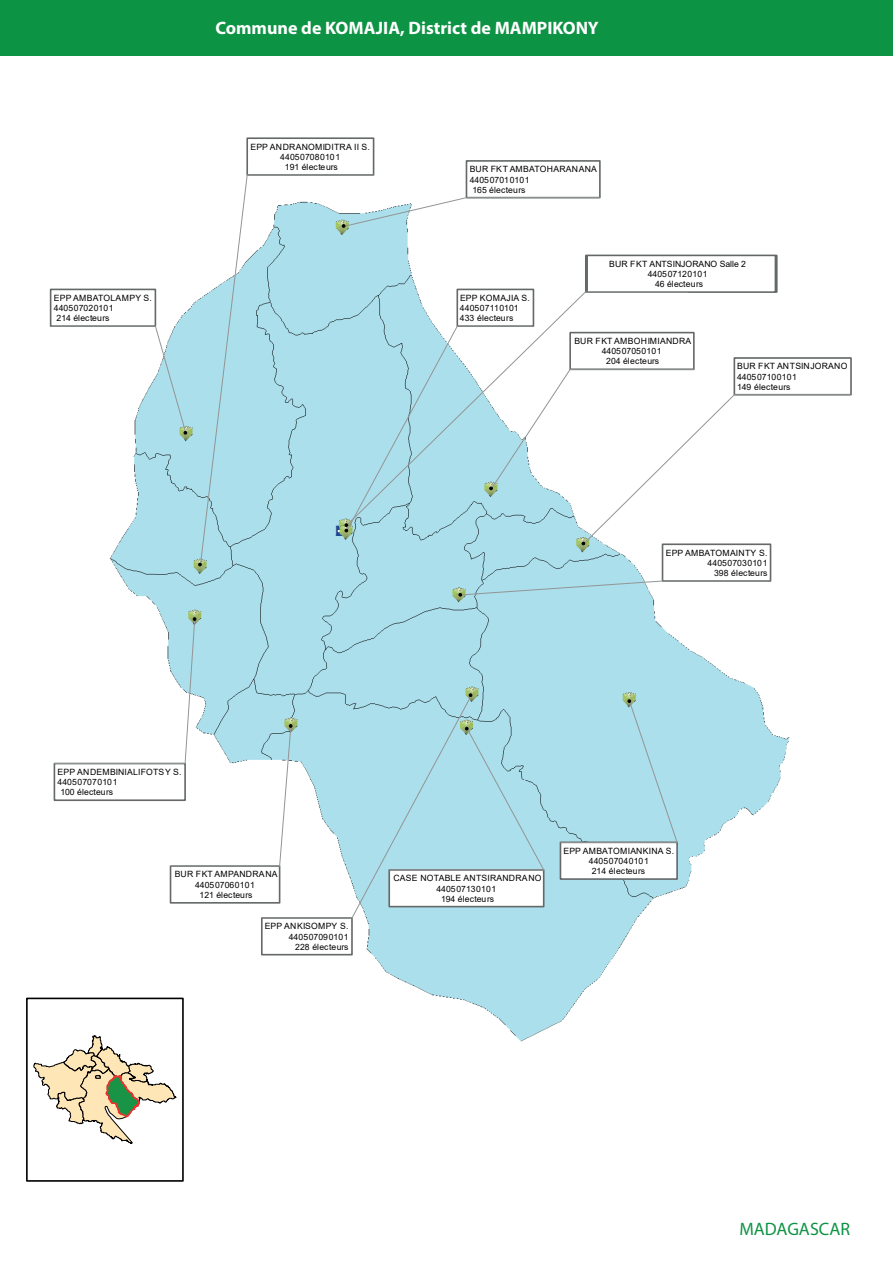
<style>
.page{position:relative;width:893px;height:1263px;background:#fff}
.page>*{position:absolute;margin:0;border:0;box-sizing:border-box;transform-origin:0 0}
.t1{font:700 18px "Myriad Pro";color:#fff}
.t2{font:18px "Myriad Pro";color:#0d9344}
.t3{font:8.7px/10.2px "Arial";letter-spacing:.015em;color:#000002;text-align:center}
.t4{font:8.7px/10.2px "Arial";letter-spacing:.02em;color:#000001}
</style>
<div class="page">
<div style="left:0;top:0;width:893px;height:56px;background:#0d9344"></div>
<img style="left:49px;top:138px;width:803px;height:960px">
<div style="left:585px;top:254px;width:192px;height:39px;background:#fff;border:2px solid #646869"></div>
<svg style="left:374px;top:292px;width:315px;height:34px"></svg>
<div style="left:456px;top:289px;width:78px;height:38px;background:#fff;border:2px solid #646869"></div>
<div style="left:466px;top:160px;width:135px;height:38px;background:#fff;border:2px solid #646869"></div>
<svg style="left:374px;top:197px;width:226px;height:30px"></svg>
<div style="left:50px;top:289px;width:106px;height:38px;background:#fff;border:2px solid #646869"></div>
<svg style="left:50px;top:326px;width:137px;height:109px"></svg>
<div style="left:246px;top:137px;width:128px;height:39px;background:#fff;border:2px solid #646869"></div>
<svg style="left:200px;top:174px;width:174px;height:393px"></svg>
<div style="left:170px;top:865px;width:110px;height:39px;background:#fff;border:2px solid #646869"></div>
<svg style="left:54px;top:617px;width:238px;height:250px"></svg>
<div style="left:662px;top:543px;width:109px;height:39px;background:#fff;border:2px solid #646869"></div>
<svg style="left:458px;top:580px;width:313px;height:16px"></svg>
<div style="left:388px;top:869px;width:156px;height:38px;background:#fff;border:2px solid #646869"></div>
<div style="left:473px;top:727px;width:72px;height:143px;background:#acdfec"></div>
<div style="left:560px;top:841px;width:118px;height:39px;background:#fff;border:2px solid #646869"></div>
<div style="left:560px;top:699px;width:118px;height:144px;background:#acdfec"></div>
<div style="left:261px;top:917px;width:92px;height:38px;background:#fff;border:2px solid #646869"></div>
<svg style="left:261px;top:694px;width:212px;height:224px"></svg>
<svg style="left:345px;top:326px;width:506px;height:220px"></svg>
<svg style="left:33px;top:1035px;width:143px;height:109px"></svg>
<div style="left:26px;top:997px;width:158px;height:185px;border:2px solid #000001"></div>
<h1 class="t1" style="left:215px;top:16px;width:385px">Commune de KOMAJIA, District de MAMPIKONY</h1>
<p class="t3" style="left:54px;top:293px;width:99px">EPP AMBATOLAMPY S.</p>
<p class="t3" style="left:54px;top:303px;width:61px">440507020101</p>
<p class="t3" style="left:57px;top:313px;width:54px">214 électeurs</p>
<p class="t3" style="left:250px;top:141px;width:121px">EPP ANDRANOMIDITRA II S.<br>440507080101<br>191 électeurs</p>
<p class="t3" style="left:470px;top:164px;width:129px">BUR FKT AMBATOHARANANA</p>
<p class="t3" style="left:470px;top:174px;width:61px">440507010101</p>
<p class="t3" style="left:472px;top:185px;width:54px">165 électeurs</p>
<p class="t3" style="left:460px;top:293px;width:71px;text-align:left">EPP KOMAJIA S.<br>440507110101<br>433 électeurs</p>
<p class="t3" style="left:609px;top:258px;width:138px">BUR FKT ANTSINJORANO Salle 2<br>440507120101<br>46 électeurs</p>
<p class="t3" style="left:574px;top:336px;width:118px">BUR FKT AMBOHIMIANDRA<br>440507050101<br>204 électeurs</p>
<p class="t3" style="left:737px;top:361px;width:112px;text-align:left">BUR FKT ANTSINJORANO<br>440507100101<br>149 électeurs</p>
<p class="t3" style="left:666px;top:547px;width:103px;text-align:right">EPP AMBATOMAINTY S.<br>440507030101<br>398 électeurs</p>
<p class="t4" style="left:58px;top:767px;width:125px">EPP ANDEMBINIALIFOTSY S.<br>440507070101</p>
<p class="t3" style="left:60px;top:787px;width:54px">100 électeurs</p>
<p class="t3" style="left:175px;top:869px;width:104px">BUR FKT AMPANDRANA<br>440507060101<br>121 électeurs</p>
<p class="t3" style="left:265px;top:921px;width:85px;text-align:right">EPP ANKISOMPY S.<br>440507090101<br>228 électeurs</p>
<p class="t3" style="left:393px;top:873px;width:150px">CASE NOTABLE ANTSIRANDRANO<br>440507130101<br>194 électeurs</p>
<p class="t3" style="left:563px;top:845px;width:112px">EPP AMBATOMIANKINA S.<br>440507040101<br>214 électeurs</p>
<h1 class="t2" style="left:740px;top:1218px;width:112px">MADAGASCAR</h1>
</div>
